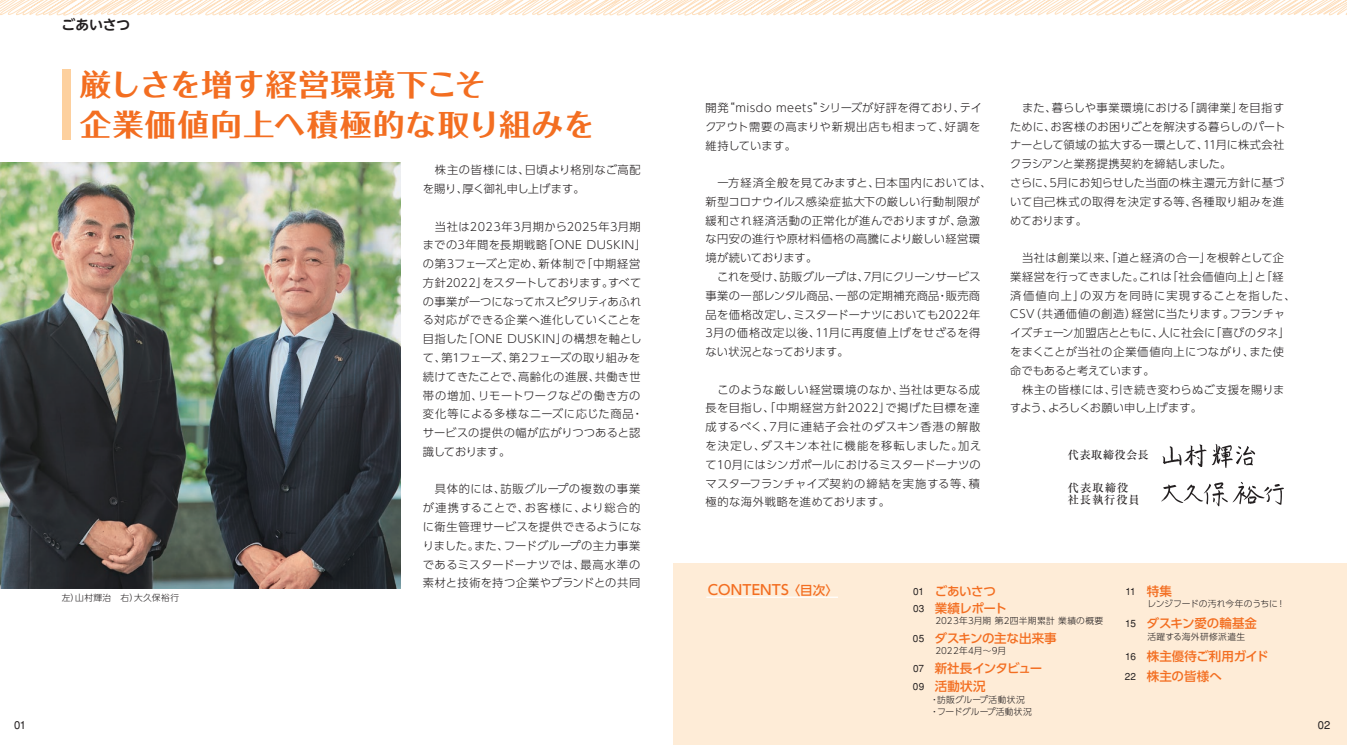
<style>
.page{position:relative;width:1347px;height:745px;background:#fff}
.page>*{position:absolute;margin:0;border:0;box-sizing:border-box;transform-origin:0 0}
.t1{font:700 30px/40px "Folk";letter-spacing:.025em;color:#f36e21;scale:1.05 1}
.t2{font:500 13.75px "UD Shin Go Pro";letter-spacing:.015em;color:#f36e21}
.t3{font:700 13.75px "UD Shin M Go Pro De";letter-spacing:-.01em;color:#231f20}
.t4{font:500 12.5px/17.5px "UD Shin Go Pro";letter-spacing:-.01em;color:#f36e21}
.t5{font:500 12.5px/17.5px "UD Shin Go Pro";letter-spacing:-.035em;color:#f36e21}
.t6{font:300 11.25px/18.8px "UD Shin Go Pro";letter-spacing:.025em;color:#231f20}
.t7{font:500 11.25px/12.5px "Ryumin";letter-spacing:.07em;color:#231f20}
.t8{font:500 11.25px "Ryumin";letter-spacing:.02em;color:#231f20}
.t9{font:500 11.25px "Gothic BBB";color:#231f20}
.t10{font:500 10px/17.5px "Gothic BBB";letter-spacing:-.02em;color:#231f20}
.t11{font:300 8.75px/12.5px "UD Shin Go Pro";letter-spacing:.025em;color:#231f20}
.t12{font:300 8.75px "UD Shin Go Pro";letter-spacing:-.015em;color:#231f20}
.s1{font-size:12.5px}
</style>
<div class="page">
<img style="left:0;top:163px;width:400px;height:424px">
<div style="left:673px;top:562px;width:673px;height:182px;background:#feecd7"></div>
<div style="left:62px;top:69px;width:8px;height:71px;background:#fdd09e"></div>
<svg style="left:0;top:0;width:1346px;height:16px"></svg>
<hr style="left:706px;top:596px;width:132px;height:1px;background:#fff">
<svg style="left:1161px;top:481px;width:122px;height:25px"></svg>
<svg style="left:1162px;top:444px;width:93px;height:24px"></svg>
<p class="t3" style="left:61px;top:14px;width:70px">ごあいさつ</p>
<h1 class="t1" style="left:80px;top:62px;width:492px">厳しさを増す経営環境下こそ<br>企業価値向上へ積極的な取り組みを</h1>
<p class="t11" style="left:62px;top:590px;width:119px">左）山村輝治　右）大久保裕行</p>
<p class="t6" style="left:423px;top:160px;width:219px">　株主の皆様には、日頃より格別なご高配を賜り、厚く御礼申し上げます。</p>
<p class="t6" style="left:423px;top:216px;width:225px">　当社は2023年3月期から2025年3月期までの3年間を長期戦略「ONE DUSKIN」の第3フェーズと定め、新体制で「中期経営方針2022」をスタートしております。すべての事業が一つになってホスピタリティあふれる対応ができる企業へ進化していくことを目指した「ONE DUSKIN」の構想を軸として、第1フェーズ、第2フェーズの取り組みを続けてきたことで、高齢化の進展、共働き世帯の増加、リモートワークなどの働き方の変化等による多様なニーズに応じた商品・サービスの提供の幅が広がりつつあると認識しております。</p>
<p class="t6" style="left:423px;top:479px;width:220px;text-align:justify">　具体的には、訪販グループの複数の事業が連携することで、お客様に、より総合的に衛生管理サービスを提供できるようになりました。また、フードグループの主力事業であるミスタードーナツでは、最高水準の素材と技術を持つ企業やブランドとの共同</p>
<p class="t6" style="left:705px;top:98px;width:278px">開発“misdo meets”シリーズが好評を得ており、テイクアウト需要の高まりや新規出店も相まって、好調を維持しています。</p>
<p class="t6" style="left:705px;top:173px;width:288px">　一方経済全般を見てみますと、日本国内においては、新型コロナウイルス感染症拡大下の厳しい行動制限が緩和され経済活動の正常化が進んでおりますが、急激な円安の進行や原材料価格の高騰により厳しい経営環境が続いております。<br>　これを受け、訪販グループは、7月にクリーンサービス事業の一部レンタル商品、一部の定期補充商品・販売商品を価格改定し、ミスタードーナツにおいても2022年<br>3月の価格改定以後、11月に再度値上げをせざるを得ない状況となっております。</p>
<p class="t6" style="left:705px;top:379px;width:277px">　このような厳しい経営環境のなか、当社は更なる成長を目指し、「中期経営方針2022」で掲げた目標を達成するべく、7月に連結子会社のダスキン香港の解散を決定し、ダスキン本社に機能を移転しました。加えて10月にはシンガポールにおけるミスタードーナツのマスターフランチャイズ契約の締結を実施する等、積極的な海外戦略を進めております。</p>
<p class="t6" style="left:1010px;top:98px;width:277px">　また、暮らしや事業環境における「調律業」を目指すために、お客様のお困りごとを解決する暮らしのパートナーとして領域の拡大する一環として、11月に株式会社クラシアンと業務提携契約を締結しました。<br>さらに、5月にお知らせした当面の株主還元方針に基づいて自己株式の取得を決定する等、各種取り組みを進めております。</p>
<p class="t6" style="left:1010px;top:248px;width:287px">　当社は創業以来、「道と経済の合一」を根幹として企業経営を行ってきました。これは「社会価値向上」と「経済価値向上」の双方を同時に実現することを指した、<br>CSV（共通価値の創造）経営に当たります。フランチャイズチェーン加盟店とともに、人に社会に「喜びのタネ」をまくことが当社の企業価値向上につながり、また使命でもあると考えています。<br>　株主の皆様には、引き続き変わらぬご支援を賜りますよう、よろしくお願い申し上げます。</p>
<p class="t8" style="left:1068px;top:448px;width:82px">代表取締役会長</p>
<p class="t7" style="left:1068px;top:481px;width:73px">代表取締役社長執行役員</p>
<p class="t2" style="left:708px;top:578px;width:131px">CONTENTS <span class="s1">〈目次〉</span></p>
<p class="t10" style="left:913px;top:582px;width:13px">01<br>03</p>
<p class="t10" style="left:913px;top:629px;width:13px">05</p>
<p class="t10" style="left:913px;top:659px;width:13px">07<br>09</p>
<p class="t5" style="left:934px;top:581px;width:74px">ごあいさつ業績レポート</p>
<p class="t4" style="left:934px;top:629px;width:124px">ダスキンの主な出来事</p>
<p class="t4" style="left:934px;top:659px;width:109px">新社長インタビュー活動状況</p>
<p class="t11" style="left:935px;top:613px;width:169px">2023年3月期 第2四半期累計 業績の概要</p>
<p class="t11" style="left:935px;top:643px;width:72px">2022年4月～9月</p>
<p class="t11" style="left:930px;top:692px;width:103px">・訪販グループ活動状況・フードグループ活動状況</p>
<p class="t10" style="left:1125px;top:582px;width:12px">11</p>
<p class="t10" style="left:1125px;top:614px;width:12px">15</p>
<p class="t10" style="left:1125px;top:646px;width:13px;line-height:20px">16<br>22</p>
<p class="t4" style="left:1146px;top:581px;width:27px">特集</p>
<p class="t4" style="left:1146px;top:614px;width:112px">ダスキン愛の輪基金</p>
<p class="t4" style="left:1146px;top:645px;width:123px;line-height:20px">株主優待ご利用ガイド株主の皆様へ</p>
<p class="t12" style="left:1147px;top:596px;width:139px">レンジフードの汚れ今年のうちに！</p>
<p class="t11" style="left:1147px;top:629px;width:99px">活躍する海外研修派遣生</p>
<p class="t9" style="left:14px;top:717px;width:14px">01</p>
<p class="t9" style="left:1317px;top:717px;width:14px">02</p>
</div>
